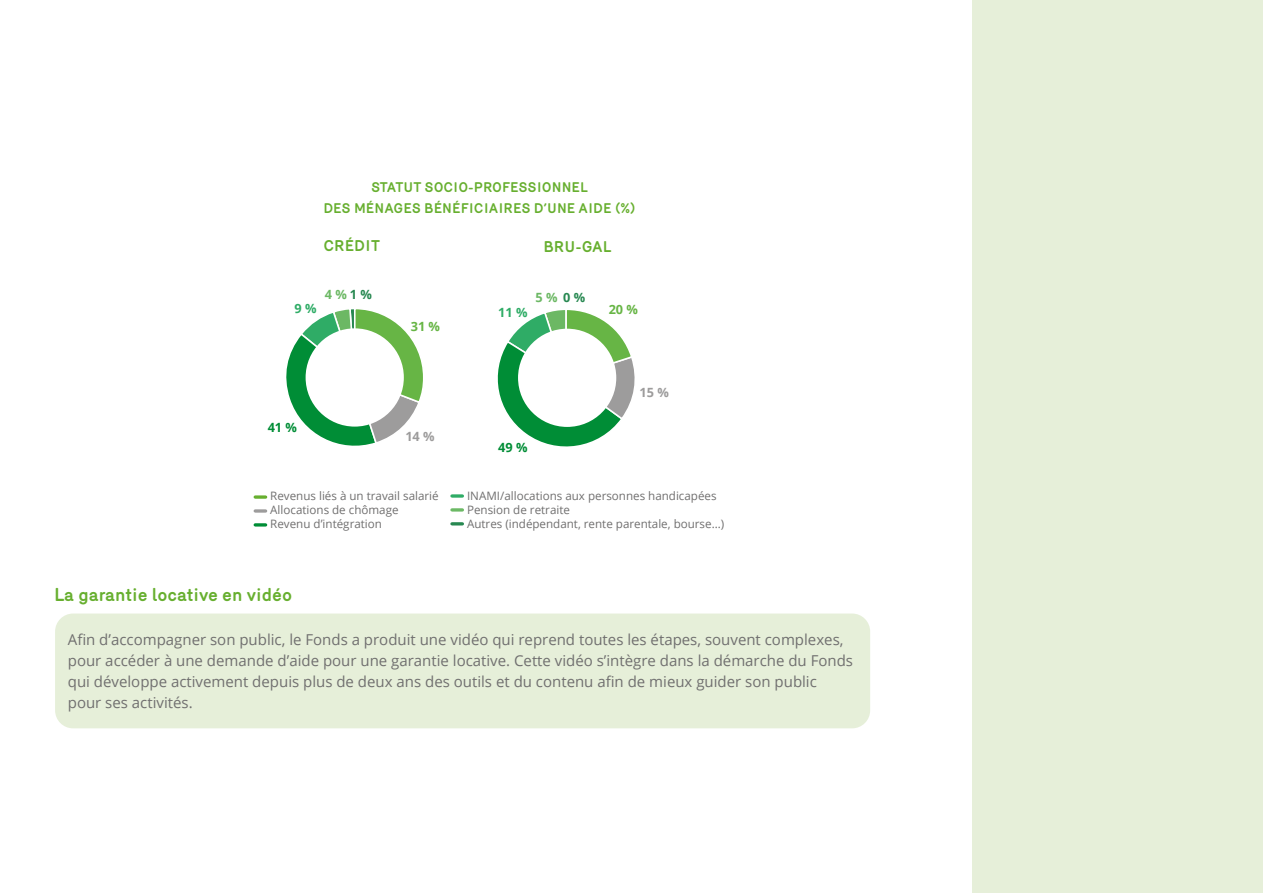
<style>
.page{position:relative;width:1263px;height:893px;background:#fff}
.page>*{position:absolute;margin:0;border:0;box-sizing:border-box;transform-origin:0 0}
.t1{font:700 18px "Merkury";color:#67af2f}
.t2{font:15px/21px "Open Sans";color:#706f6f}
.t3{font:700 15px "Merkury";color:#67af2f}
.t4{font:700 13.5px/21.6px "Merkury";color:#67af2f;text-align:center}
.t5{font:700 12.75px "Open Sans";color:#6cb864}
.t6{font:700 12.75px "Open Sans";color:#008d36}
.t7{font:700 12.75px "Open Sans";color:#67b545}
.t8{font:700 12.75px "Open Sans";color:#9d9c9c}
.t9{font:700 12.75px "Open Sans";color:#2fac66}
.t10{font:11.55px/14px "Open Sans";color:#706f6f}
.s1{color:#278851}
</style>
<div class="page">
<svg style="left:255px;top:495px;width:11px;height:4px"></svg>
<svg style="left:255px;top:509px;width:11px;height:4px"></svg>
<svg style="left:255px;top:523px;width:11px;height:4px"></svg>
<svg style="left:452px;top:494px;width:10px;height:4px"></svg>
<svg style="left:452px;top:508px;width:10px;height:4px"></svg>
<svg style="left:452px;top:522px;width:10px;height:3px"></svg>
<div style="left:55px;top:613px;width:815px;height:115px;background:#e6efd9;border-radius:18px"></div>
<div style="left:972px;top:0;width:291px;height:893px;background:#e6efd9"></div>
<svg style="left:286px;top:309px;width:137px;height:137px"></svg>
<div style="left:306px;top:328px;width:98px;height:99px;background:#fff;border-radius:50%"></div>
<svg style="left:497px;top:310px;width:138px;height:137px"></svg>
<div style="left:518px;top:329px;width:98px;height:98px;background:#fff;border-radius:50%"></div>
<p class="t4" style="left:323px;top:175px;width:314px">STATUT SOCIO-PROFESSIONNEL<br>DES MÉNAGES BÉNÉFICIAIRES D’UNE AIDE (%)</p>
<p class="t3" style="left:323px;top:235px;width:58px">CRÉDIT</p>
<p class="t3" style="left:543px;top:236px;width:69px">BRU-GAL</p>
<p class="t9" style="left:295px;top:300px;width:24px">9 %</p>
<p class="t5" style="left:325px;top:285px;width:49px">4 %<span class="s1">1 %</span></p>
<p class="t7" style="left:411px;top:317px;width:31px">31 %</p>
<p class="t9" style="left:498px;top:303px;width:31px">11 %</p>
<p class="t5" style="left:536px;top:289px;width:51px">5 % <span class="s1">0 %</span></p>
<p class="t7" style="left:609px;top:300px;width:31px">20 %</p>
<p class="t6" style="left:268px;top:418px;width:31px">41 %</p>
<p class="t8" style="left:405px;top:427px;width:31px">14 %</p>
<p class="t6" style="left:498px;top:439px;width:31px">49 %</p>
<p class="t8" style="left:640px;top:384px;width:31px">15 %</p>
<p class="t10" style="left:270px;top:488px;width:170px">Revenus liés à un travail salarié<br>Allocations de chômage<br>Revenu d’intégration</p>
<p class="t10" style="left:467px;top:488px;width:259px">INAMI/allocations aux personnes handicapées<br>Pension de retraite<br>Autres (indépendant, rente parentale, bourse...)</p>
<p class="t1" style="left:54px;top:581px;width:240px">La garantie locative en vidéo</p>
<p class="t2" style="left:68px;top:629px;width:787px">Afin d’accompagner son public, le Fonds a produit une vidéo qui reprend toutes les étapes, souvent complexes, pour accéder à une demande d’aide pour une garantie locative. Cette vidéo s’intègre dans la démarche du Fonds qui développe activement depuis plus de deux ans des outils et du contenu afin de mieux guider son public pour ses activités.</p>
</div>
